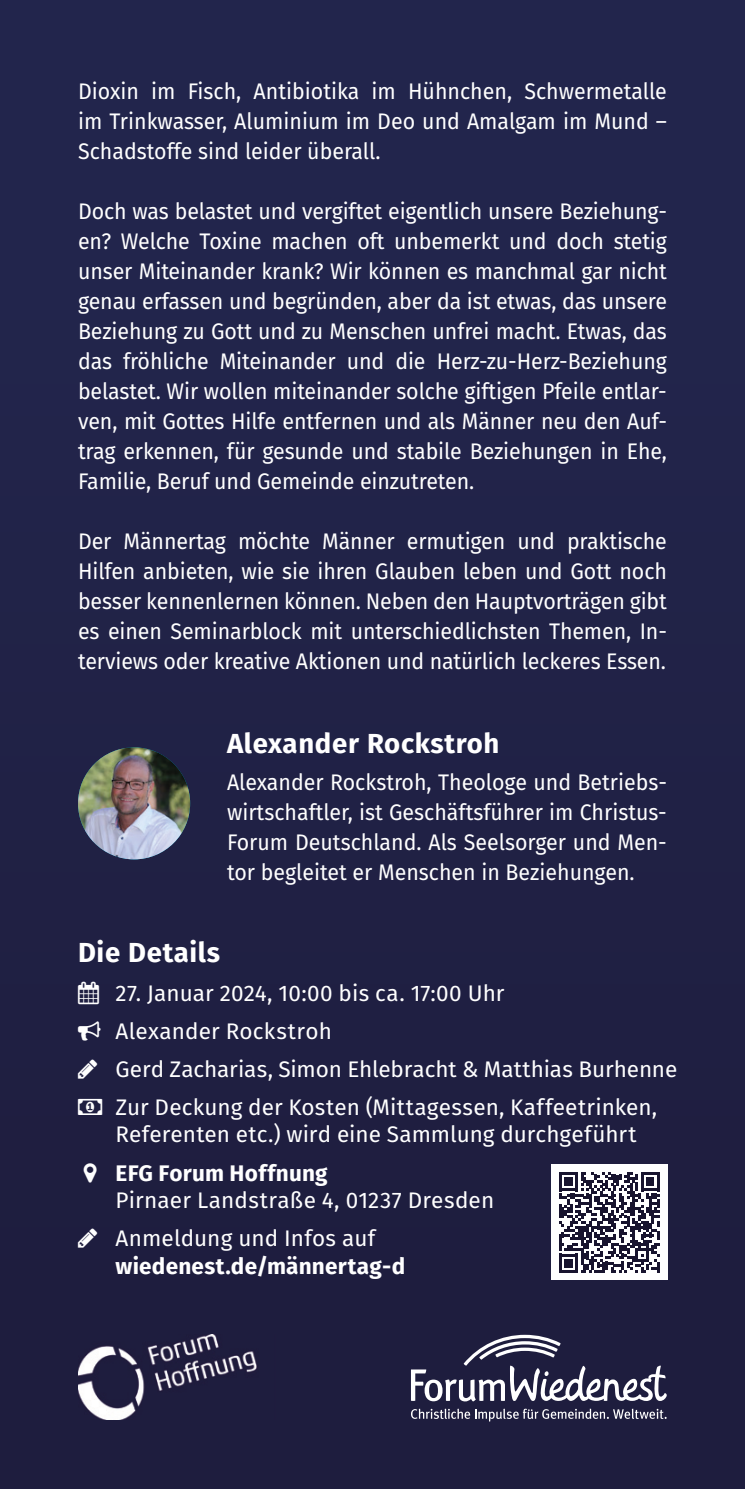
<style>
.page{position:relative;width:745px;height:1489px;background:#fff}
.page>*{position:absolute;margin:0;border:0;box-sizing:border-box;transform-origin:0 0}
.t1{font:700 27.5px "Fira Sans";letter-spacing:.025em;color:#fff}
.t2{font:22.5px/30px "Fira Sans";color:#fff;text-align:justify;scale:.95 1}
.t3{font:22.5px/38.2px "Fira Sans";color:#fff}
.t4{font:700 22.5px "Fira Sans";letter-spacing:.01em;color:#fff}
</style>
<div class="page">
<div style="left:0;top:0;width:744px;height:1488px;background:#212246"></div>
<img style="left:78px;top:747px;width:112px;height:112px;border-radius:56px">
<div style="left:551px;top:1164px;width:115px;height:115px;background:#fff"></div>
<svg style="left:559px;top:1172px;width:100px;height:100px"></svg>
<svg style="left:410px;top:1408px;width:256px;height:13px;background:#52516b"></svg>
<svg style="left:410px;top:1334px;width:256px;height:67px"></svg>
<img style="left:78px;top:1334px;width:198px;height:85px">
<svg style="left:78px;top:981px;width:21px;height:22px"></svg>
<svg style="left:78px;top:1020px;width:22px;height:20px"></svg>
<svg style="left:78px;top:1059px;width:19px;height:19px"></svg>
<svg style="left:78px;top:1098px;width:24px;height:16px"></svg>
<svg style="left:84px;top:1162px;width:12px;height:20px"></svg>
<svg style="left:78px;top:1228px;width:19px;height:19px"></svg>
<p class="t2" style="left:78px;top:76px;width:621px">Dioxin im Fisch, Antibiotika im Hühnchen, Schwermetalle im Trinkwasser, Aluminium im Deo und Amalgam im Mund – Schadstoffe sind leider überall.</p>
<p class="t2" style="left:78px;top:196px;width:621px">Doch was belastet und vergiftet eigentlich unsere Beziehung&shy;en? Welche Toxine machen oft unbemerkt und doch stetig unser Miteinander krank? Wir können es manchmal gar nicht genau erfassen und begründen, aber da ist etwas, das unsere Beziehung zu Gott und zu Menschen unfrei macht. Etwas, das das fröhliche Miteinander und die Herz-zu-Herz-Beziehung belastet. Wir wollen miteinander solche giftigen Pfeile entlar&shy;ven, mit Gottes Hilfe entfernen und als Männer neu den Auf&shy;trag erkennen, für gesunde und stabile Beziehungen in Ehe, Familie, Beruf und Gemeinde einzutreten.</p>
<p class="t2" style="left:78px;top:525px;width:621px">Der Männertag möchte Männer ermutigen und praktische Hilfen anbieten, wie sie ihren Glauben leben und Gott noch besser kennenlernen können. Neben den Hauptvorträgen gibt es einen Seminarblock mit unterschiedlichsten Themen, In&shy;terviews oder kreative Aktionen und natürlich leckeres Essen.</p>
<p class="t1" style="left:227px;top:720px;width:274px">Alexander Rockstroh</p>
<p class="t2" style="left:227px;top:766px;width:464px">Alexander Rockstroh, Theologe und Betriebs&shy;wirtschaftler, ist Geschäftsführer im Christus-Forum Deutschland. Als Seelsorger und Men&shy;tor begleitet er Menschen in Beziehungen.</p>
<p class="t1" style="left:78px;top:929px;width:143px">Die Details</p>
<p class="t3" style="left:115px;top:972px;width:563px">27. Januar 2024, 10:00 bis ca. 17:00 Uhr<br>Alexander Rockstroh<br>Gerd Zacharias, Simon Ehlebracht &amp; Matthias Burhenne Zur Deckung der Kosten (Mittagessen, Kaffeetrinken,</p>
<p class="t3" style="left:115px;top:1114px;width:522px">Referenten etc.) wird eine Sammlung durchgeführt</p>
<p class="t4" style="left:115px;top:1153px;width:213px">EFG Forum Hoffnung</p>
<p class="t3" style="left:115px;top:1180px;width:380px">Pirnaer Landstraße 4, 01237 Dresden<br>Anmeldung und Infos auf</p>
<p class="t4" style="left:115px;top:1246px;width:291px">wiedenest.de/männertag-d</p>
</div>
